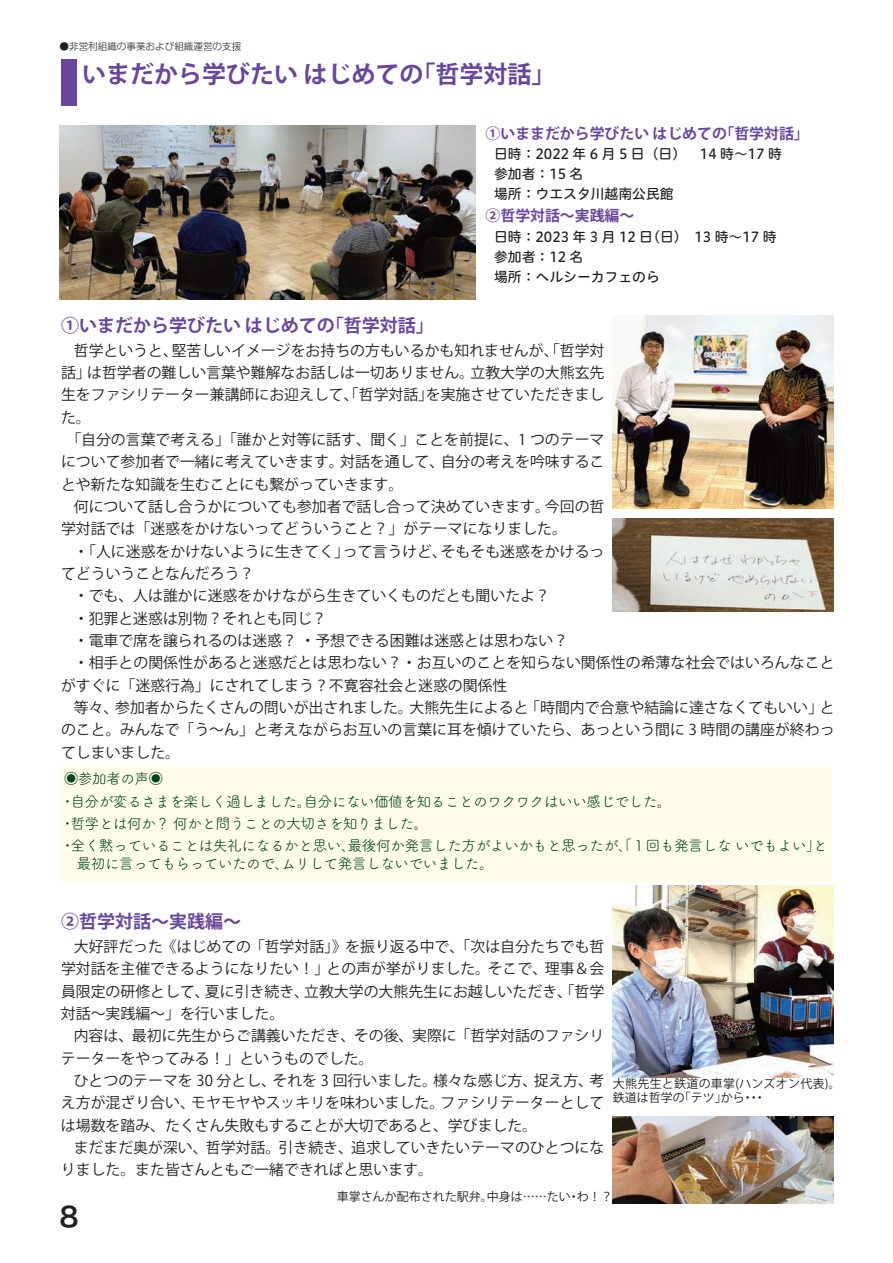
<style>
.page{position:relative;width:893px;height:1263px;background:#fff}
.page>*{position:absolute;margin:0;border:0;box-sizing:border-box;transform-origin:0 0}
.t1{font:27px "Hira Kaku Std W6";color:#231f20}
.t2{font:700 24px "Koz Go Pro";color:#69469c}
.t3{font:700 18px "Koz Go Pro";color:#69469c}
.t4{font:14.85px/22.4px "Koz Go Pro";color:#231f20;text-align:justify}
.t5{font:14.85px/22.2px "Tsuku A Rd Gothic";letter-spacing:-.05em;color:#004415}
.t6{font:700 14.85px "Koz Go Pro";color:#69469c}
.t7{font:13.8px/20.2px "Hiragino UD Sans R Std N W5";color:#231f20}
.t8{font:12px/13.8px "Koz Go Pro";letter-spacing:.02em;color:#231f20}
.t9{font:12px "Koz Go Pro";color:#231f20}
.t10{font:300 9.6px "Shin M Go Pr 6";color:#231f20}
</style>
<div class="page">
<img style="left:613px;top:316px;width:220px;height:192px">
<img style="left:613px;top:519px;width:220px;height:92px">
<img style="left:60px;top:125px;width:415px;height:175px">
<img style="left:613px;top:885px;width:220px;height:192px">
<img style="left:613px;top:1116px;width:220px;height:87px">
<div style="left:60px;top:767px;width:772px;height:114px;background:#fffde9"></div>
<div style="left:61px;top:59px;width:15px;height:47px;background:#69469c"></div>
<p class="t10" style="left:60px;top:38px;width:183px">●非営利組織の事業および組織運営の支援</p>
<h2 class="t2" style="left:82px;top:59px;width:475px">いまだから学びたい はじめての「哲学対話」</h2>
<p class="t6" style="left:486px;top:124px;width:325px">①いままだから学びたい はじめての「哲学対話」</p>
<p class="t7" style="left:494px;top:143px;width:289px">日時：2022 年 6 月 5 日（日）　14 時〜17 時参加者：15 名<br>場所：ウエスタ川越南公民館</p>
<p class="t6" style="left:486px;top:206px;width:150px">②哲学対話〜実践編〜</p>
<p class="t7" style="left:494px;top:226px;width:284px">日時：2023 年 3 月 12 日(日)　13 時〜17 時参加者：12 名<br>場所：ヘルシーカフェのら</p>
<p class="t3" style="left:61px;top:313px;width:374px">①いまだから学びたい はじめての「哲学対話」</p>
<p class="t4" style="left:74px;top:339px;width:532px">哲学というと、堅苦しいイメージをお持ちの方もいるかも知れませんが、「哲学対</p>
<p class="t4" style="left:61px;top:362px;width:545px">話」は哲学者の難しい言葉や難解なお話しは一切ありません。立教大学の大熊玄先</p>
<p class="t4" style="left:61px;top:384px;width:545px">生をファシリテーター兼講師にお迎えして、「哲学対話」を実施させていただきまし</p>
<p class="t4" style="left:61px;top:406px;width:31px">た。</p>
<p class="t4" style="left:66px;top:429px;width:540px">「自分の言葉で考える」「誰かと対等に話す、聞く」ことを前提に、1 つのテーマ</p>
<p class="t4" style="left:61px;top:451px;width:545px">について参加者で一緒に考えていきます。対話を通して、自分の考えを吟味するこ</p>
<p class="t4" style="left:61px;top:473px;width:344px">とや新たな知識を生むことにも繋がっていきます。</p>
<p class="t4" style="left:74px;top:496px;width:532px">何について話し合うかについても参加者で話し合って決めていきます。今回の哲</p>
<p class="t4" style="left:61px;top:518px;width:507px">学対話では「迷惑をかけないってどういうこと？」がテーマになりました。</p>
<p class="t4" style="left:74px;top:540px;width:532px">・「人に迷惑をかけないように生きてく」って言うけど、そもそも迷惑をかけるっ</p>
<p class="t4" style="left:61px;top:563px;width:195px">てどういうことなんだろう？</p>
<p class="t4" style="left:74px;top:585px;width:478px">・でも、人は誰かに迷惑をかけながら生きていくものだとも聞いたよ？</p>
<p class="t4" style="left:74px;top:607px;width:254px">・犯罪と迷惑は別物？それとも同じ？</p>
<p class="t4" style="left:74px;top:630px;width:496px">・電車で席を譲られるのは迷惑？ ・予想できる困難は迷惑とは思わない？</p>
<p class="t4" style="left:74px;top:652px;width:762px">・相手との関係性があると迷惑だとは思わない？・お互いのことを知らない関係性の希薄な社会ではいろんなこと</p>
<p class="t4" style="left:61px;top:674px;width:448px">がすぐに「迷惑行為」にされてしまう？不寛容社会と迷惑の関係性</p>
<p class="t4" style="left:74px;top:697px;width:762px">等々、参加者からたくさんの問いが出されました。大熊先生によると「時間内で合意や結論に達さなくてもいい」と</p>
<p class="t4" style="left:61px;top:719px;width:775px">のこと。みんなで「う～ん」と考えながらお互いの言葉に耳を傾けていたら、あっという間に 3 時間の講座が終わっ</p>
<p class="t4" style="left:61px;top:741px;width:121px">てしまいました。</p>
<p class="t5" style="left:60px;top:767px;width:769px">◉参加者の声◉<br>・自分が変るさまを楽しく過しました。自分にない価値を知ることのワクワクはいい感じでした。<br>・哲学とは何か？ 何かと問うことの大切さを知りました。<br>・全く黙っていることは失礼になるかと思い、最後何か発言した方がよいかもと思ったが、「１回も発言しな いでもよい」と</p>
<p class="t5" style="left:77px;top:852px;width:419px">最初に言ってもらっていたので、ムリして発言しないでいました。</p>
<p class="t3" style="left:61px;top:909px;width:182px">②哲学対話〜実践編〜</p>
<p class="t4" style="left:61px;top:936px;width:545px;text-indent:13px">大好評だった《はじめての「哲学対話」》を振り返る中で、「次は自分たちでも哲学対話を主催できるようになりたい！」との声が挙がりました。そこで、理事＆会員限定の研修として、夏に引き続き、立教大学の大熊先生にお越しいただき、「哲学対話～実践編～」を行いました。</p>
<p class="t4" style="left:61px;top:1025px;width:545px;text-indent:13px">内容は、最初に先生からご講義いただき、その後、実際に「哲学対話のファシリテーターをやってみる！」というものでした。</p>
<p class="t4" style="left:61px;top:1070px;width:545px;text-indent:13px">ひとつのテーマを 30 分とし、それを 3 回行いました。様々な感じ方、捉え方、考え方が混ざり合い、モヤモヤやスッキリを味わいました。ファシリテーターとしては場数を踏み、たくさん失敗もすることが大切であると、学びました。</p>
<p class="t4" style="left:61px;top:1137px;width:545px;text-indent:13px">まだまだ奥が深い、哲学対話。引き続き、追求していきたいテーマのひとつになりました。また皆さんともご一緒できればと思います。</p>
<p class="t8" style="left:613px;top:1077px;width:229px">大熊先生と鉄道の車掌(ハンズオン代表)。鉄道は哲学の「テツ」から・・・</p>
<h1 class="t1" style="left:60px;top:1196px;width:21px">8</h1>
<p class="t9" style="left:337px;top:1189px;width:277px">車掌さんか配布された駅弁。中身は……たい・わ！？</p>
</div>
